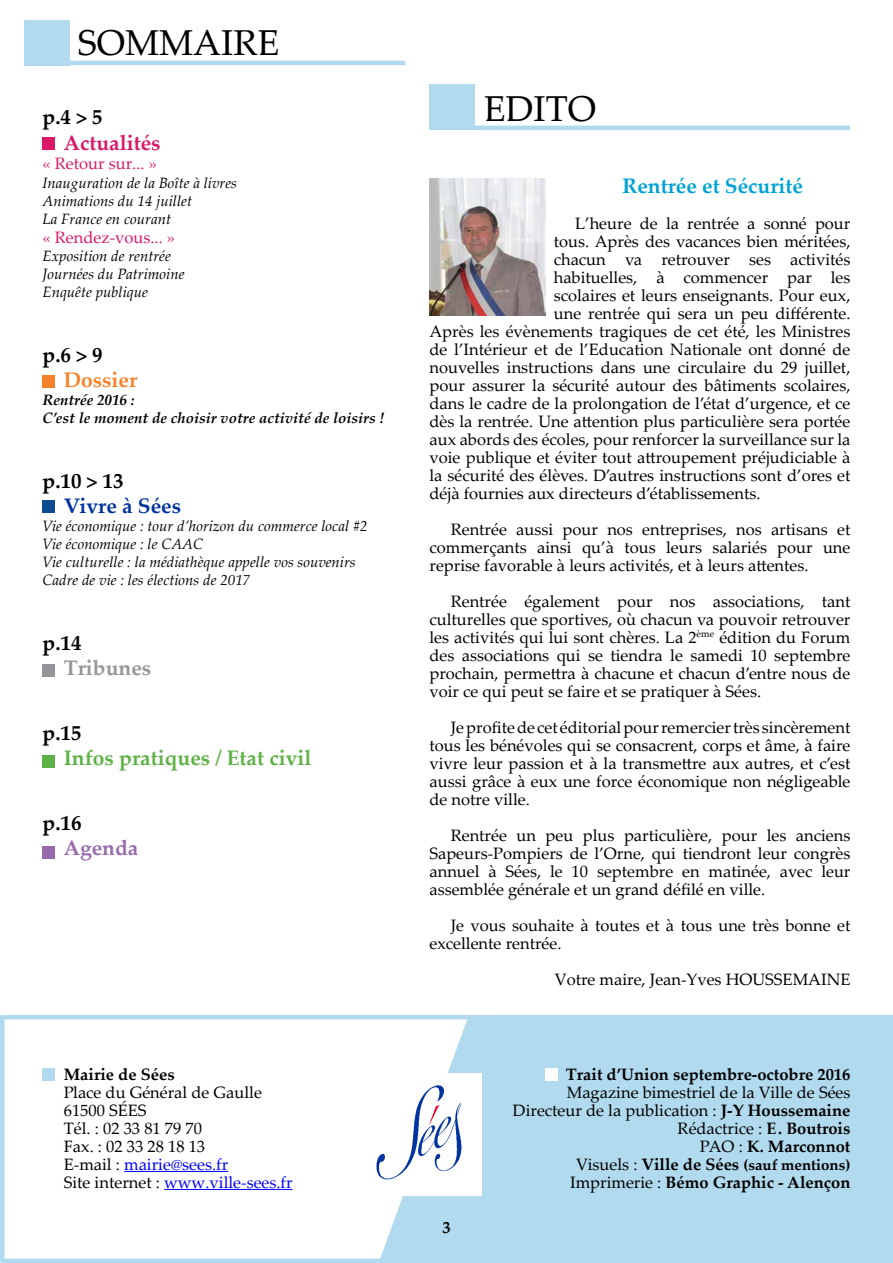
<style>
.page{position:relative;width:893px;height:1263px;background:#fff}
.page>*{position:absolute;margin:0;border:0;box-sizing:border-box;transform-origin:0 0}
.t1{font:36px "Palatino Linotype";color:#000}
.t2{font:700 21px "Palatino Linotype";color:#000}
.t3{font:700 21px "Palatino Linotype";color:#5eb146}
.t4{font:700 21px "Palatino Linotype";color:#00a2d6}
.t5{font:700 21px "Palatino Linotype";color:#da1867}
.t6{font:700 21px "Palatino Linotype";color:#0033a0}
.t7{font:700 21px "Palatino Linotype";color:#939598}
.t8{font:700 21px "Palatino Linotype";color:#f5822a}
.t9{font:700 21px "Palatino Linotype";color:#986aad}
.t10{font:16.5px/18px "Palatino Linotype";color:#000;text-align:justify}
.t11{font:700 16.5px "Palatino Linotype";color:#000}
.t12{font:16.5px "Palatino Linotype";color:#da1867}
.t13{font:italic 15px/18px "Palatino Linotype";color:#000}
.t14{font:italic 700 15px/18px "Palatino Linotype";color:#000}
.t15{font:700 15px "Palatino Linotype";color:#000}
.s1{color:#00f}
.s2{font-weight:700}
.s3{font-weight:400;font-size:16.5px}
.s4{font-size:16.5px}
.s5{font-weight:400}
</style>
<div class="page">
<div style="left:24px;top:20px;width:45px;height:45px;background:#b2daee"></div>
<hr style="left:69px;top:61px;width:336px;height:4px;background:#b2daee">
<div style="left:379px;top:1015px;width:514px;height:248px;background:#b2daee"></div>
<hr style="left:124px;top:1171px;width:104px;height:1px;background:#00f">
<hr style="left:164px;top:1189px;width:129px;height:1px;background:#00f">
<div style="left:43px;top:1068px;width:12px;height:12px;background:#b2daee"></div>
<div style="left:43px;top:137px;width:12px;height:13px;background:#da1867"></div>
<div style="left:43px;top:375px;width:12px;height:12px;background:#f5822a"></div>
<div style="left:43px;top:500px;width:12px;height:13px;background:#0f4b91"></div>
<div style="left:43px;top:846px;width:12px;height:13px;background:#986aad"></div>
<div style="left:43px;top:755px;width:12px;height:12px;background:#5eb146"></div>
<div style="left:43px;top:664px;width:12px;height:13px;background:#939598"></div>
<div style="left:429px;top:85px;width:46px;height:45px;background:#b2daee"></div>
<div style="left:360px;top:1073px;width:122px;height:122px;background:#fff"></div>
<img style="left:376px;top:1085px;width:86px;height:95px">
<hr style="left:472px;top:126px;width:378px;height:4px;background:#b2daee">
<div style="left:545px;top:1068px;width:13px;height:12px;background:#fff"></div>
<hr style="left:1px;top:1015px;width:489px;height:4px;background:#b2daee">
<div style="left:1px;top:1258px;width:489px;height:5px;background:#b2daee"></div>
<hr style="left:0;top:1016px;width:4px;height:246px;background:#b2daee">
<img style="left:429px;top:179px;width:116px;height:137px">
<h1 class="t1" style="left:78px;top:17px;width:203px">SOMMAIRE</h1>
<p class="t2" style="left:43px;top:102px;width:62px">p.4 &gt; 5</p>
<p class="t5" style="left:64px;top:128px;width:98px">Actualités</p>
<p class="t12" style="left:43px;top:152px;width:116px">« Retour sur... »</p>
<p class="t13" style="left:43px;top:173px;width:196px">Inauguration de la Boîte à livres<br>Animations du 14 juillet<br>La France en courant</p>
<p class="t12" style="left:43px;top:226px;width:134px">« Rendez-vous... »</p>
<p class="t13" style="left:43px;top:247px;width:144px">Exposition de rentrée<br>Journées du Patrimoine<br>Enquête publique</p>
<p class="t2" style="left:43px;top:340px;width:62px">p.6 &gt; 9</p>
<p class="t8" style="left:64px;top:365px;width:75px">Dossier</p>
<p class="t14" style="left:43px;top:391px;width:343px">Rentrée 2016 :<br>C’est le moment de choisir votre activité de loisirs !</p>
<p class="t2" style="left:43px;top:466px;width:83px">p.10 &gt; 13</p>
<p class="t6" style="left:64px;top:491px;width:119px">Vivre à Sées</p>
<p class="t13" style="left:43px;top:517px;width:327px">Vie économique : tour d’horizon du commerce local #2<br>Vie économique : le CAAC<br>Vie culturelle : la médiathèque appelle vos souvenirs Cadre de vie : les élections de 2017</p>
<p class="t2" style="left:43px;top:628px;width:41px">p.14</p>
<p class="t7" style="left:64px;top:653px;width:89px">Tribunes</p>
<p class="t2" style="left:43px;top:718px;width:41px">p.15</p>
<p class="t3" style="left:64px;top:743px;width:249px">Infos pratiques / Etat civil</p>
<p class="t2" style="left:43px;top:808px;width:41px">p.16</p>
<p class="t9" style="left:64px;top:833px;width:76px">Agenda</p>
<p class="t11" style="left:64px;top:1062px;width:112px">Mairie de Sées</p>
<p class="t10" style="left:64px;top:1082px;width:230px;text-align:left">Place du Général de Gaulle<br>61500 SéES<br>Tél. : 02 33 81 79 70<br>Fax. : 02 33 28 18 13<br>E-mail : <span class="s1">mairie@sees.fr<br></span>Site internet : <span class="s1">www.ville-sees.fr</span></p>
<h1 class="t1" style="left:484px;top:83px;width:114px">EDITO</h1>
<p class="t4" style="left:622px;top:171px;width:182px">Rentrée et Sécurité</p>
<p class="t10" style="left:575px;top:213px;width:277px">L’heure de la rentrée a sonné pour</p>
<p class="t10" style="left:554px;top:231px;width:298px">tous. Après des vacances bien méritées,</p>
<p class="t10" style="left:554px;top:249px;width:298px">chacun va retrouver ses activités</p>
<p class="t10" style="left:554px;top:268px;width:298px">habituelles, à commencer par les</p>
<p class="t10" style="left:554px;top:286px;width:298px">scolaires et leurs enseignants. Pour eux,</p>
<p class="t10" style="left:554px;top:304px;width:298px">une rentrée qui sera un peu différente.</p>
<p class="t10" style="left:429px;top:322px;width:422px">Après les évènements tragiques de cet été, les Ministres</p>
<p class="t10" style="left:429px;top:340px;width:422px">de l’Intérieur et de l’Education Nationale ont donné de</p>
<p class="t10" style="left:429px;top:358px;width:422px">nouvelles instructions dans une circulaire du 29 juillet,</p>
<p class="t10" style="left:429px;top:376px;width:422px">pour assurer la sécurité autour des bâtiments scolaires,</p>
<p class="t10" style="left:429px;top:394px;width:422px">dans le cadre de la prolongation de l’état d’urgence, et ce</p>
<p class="t10" style="left:429px;top:412px;width:422px">dès la rentrée. Une attention plus particulière sera portée</p>
<p class="t10" style="left:429px;top:430px;width:422px">aux abords des écoles, pour renforcer la surveillance sur la</p>
<p class="t10" style="left:429px;top:448px;width:422px">voie publique et éviter tout attroupement préjudiciable à</p>
<p class="t10" style="left:429px;top:466px;width:422px">la sécurité des élèves. D’autres instructions sont d’ores et</p>
<p class="t10" style="left:429px;top:484px;width:333px">déjà fournies aux directeurs d’établissements.</p>
<p class="t10" style="left:429px;top:520px;width:422px;text-indent:21px">Rentrée aussi pour nos entreprises, nos artisans et commerçants ainsi qu’à tous leurs salariés pour une reprise favorable à leurs activités, et à leurs attentes.</p>
<p class="t10" style="left:429px;top:592px;width:422px;text-indent:21px">Rentrée également pour nos associations, tant culturelles que sportives, où chacun va pouvoir retrouver les activités qui lui sont chères. La 2<sup>ème</sup> édition du Forum des associations qui se tiendra le samedi 10 septembre prochain, permettra à chacune et chacun d’entre nous de voir ce qui peut se faire et se pratiquer à Sées.</p>
<p class="t10" style="left:429px;top:718px;width:422px;text-indent:21px">Je profite de cet éditorial pour remercier très sincèrement tous les bénévoles qui se consacrent, corps et âme, à faire vivre leur passion et à la transmettre aux autres, et c’est aussi grâce à eux une force économique non négligeable de notre ville.</p>
<p class="t10" style="left:429px;top:826px;width:422px;text-indent:21px">Rentrée un peu plus particulière, pour les anciens Sapeurs-Pompiers de l’Orne, qui tiendront leur congrès annuel à Sées, le 10 septembre en matinée, avec leur assemblée générale et un grand défilé en ville.</p>
<p class="t10" style="left:429px;top:916px;width:422px;text-indent:21px">Je vous souhaite à toutes et à tous une très bonne et excellente rentrée.</p>
<p class="t10" style="left:555px;top:970px;width:297px">Votre maire, Jean-Yves HOUSSEMAINE</p>
<p class="t11" style="left:442px;top:1215px;width:10px">3</p>
<p class="t11" style="left:566px;top:1062px;width:286px">Trait d’Union septembre-octobre 2016</p>
<p class="t10" style="left:513px;top:1082px;width:339px;text-align:right">Magazine bimestriel de la Ville de Sées<br>Directeur de la publication : <span class="s2">J-Y Houssemaine<br></span>Rédactrice : <span class="s2">E. Boutrois<br></span>PAO : <span class="s2">K. Marconnot</span></p>
<p class="t15" style="left:576px;top:1154px;width:276px"><span class="s3">Visuels :</span> <span class="s4">Ville de Sées</span> (sauf mentions)</p>
<p class="t11" style="left:570px;top:1170px;width:282px"><span class="s5">Imprimerie :</span> Bémo Graphic - Alençon</p>
</div>
